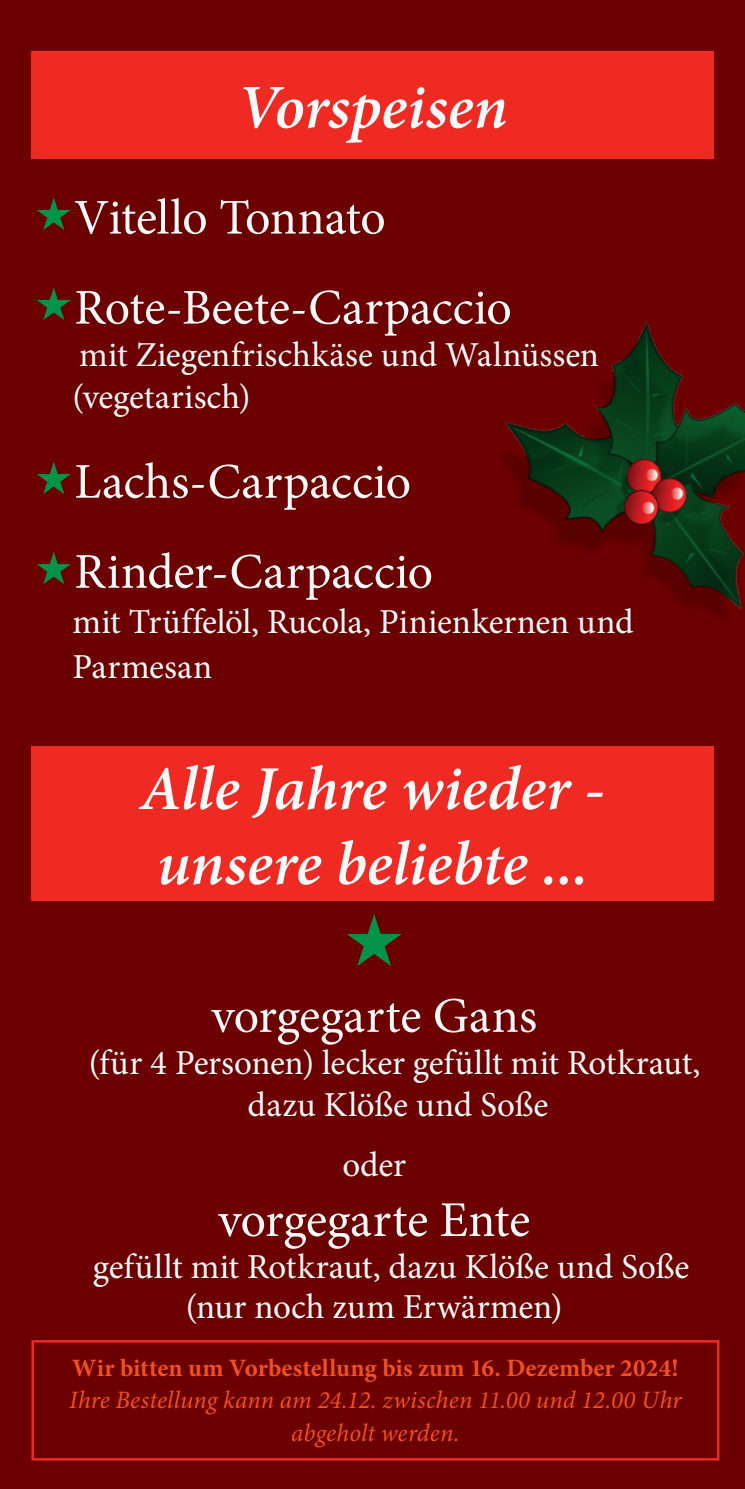
<style>
.page{position:relative;width:745px;height:1489px;background:#fff}
.page>*{position:absolute;margin:0;border:0;box-sizing:border-box;transform-origin:0 0}
.t1{font:italic 600 62.5px/75px "Minion Pro";letter-spacing:-.005em;color:#fafafa}
.t2{font:50px/90px "Minion Pro";letter-spacing:-.005em;color:#fafafa}
.t3{font:35px/42px "Minion Pro";color:#fafafa}
.t4{font:italic 25px/32.5px "Minion Pro";letter-spacing:.005em;color:#f05022;text-align:center}
.t5{font:700 25px "Minion Pro";color:#f05022}
</style>
<div class="page">
<div style="left:0;top:0;width:744px;height:1488px;background:#6c0000"></div>
<div style="left:31px;top:51px;width:682px;height:108px;background:#ee2a23"></div>
<div style="left:31px;top:746px;width:682px;height:155px;background:#ee2a23"></div>
<div style="left:31px;top:1339px;width:688px;height:121px;border:2px solid #ee2a23"></div>
<img style="left:503px;top:321px;width:241px;height:299px">
<h1 class="t1" style="left:237px;top:69px;width:272px">Vorspeisen</h1>
<h2 class="t2" style="left:74px;top:173px;width:439px">Vitello Tonnato<br>Rote-Beete-Carpaccio</h2>
<p class="t3" style="left:72px;top:333px;width:528px">mit Ziegenfrischkäse und Walnüssen (vegetarisch)</p>
<h2 class="t2" style="left:74px;top:437px;width:360px">Lachs-Carpaccio<br>Rinder-Carpaccio</h2>
<p class="t3" style="left:72px;top:599px;width:562px;line-height:45px">mit Trüffelöl, Rucola, Pinienkernen und<br>Parmesan</p>
<h1 class="t1" style="left:140px;top:750px;width:466px">Alle Jahre wieder - unsere beliebte ...</h1>
<h2 class="t2" style="left:211px;top:971px;width:327px">vorgegarte Gans</h2>
<p class="t3" style="left:89px;top:1041px;width:613px;text-align:center">(für 4 Personen) lecker gefüllt mit Rotkraut, dazu Klöße und Soße</p>
<p class="t3" style="left:342px;top:1143px;width:65px">oder</p>
<h2 class="t2" style="left:218px;top:1175px;width:313px">vorgegarte Ente</h2>
<p class="t3" style="left:185px;top:1246px;width:505px;line-height:40px;text-indent:-93px">gefüllt mit Rotkraut, dazu Klöße und Soße (nur noch zum Erwärmen)</p>
<p class="t5" style="left:72px;top:1349px;width:607px">Wir bitten um Vorbestellung bis zum 16. Dezember 2024!</p>
<p class="t4" style="left:69px;top:1383px;width:613px">Ihre Bestellung kann am 24.12. zwischen 11.00 und 12.00 Uhr abgeholt werden.</p>
</div>
